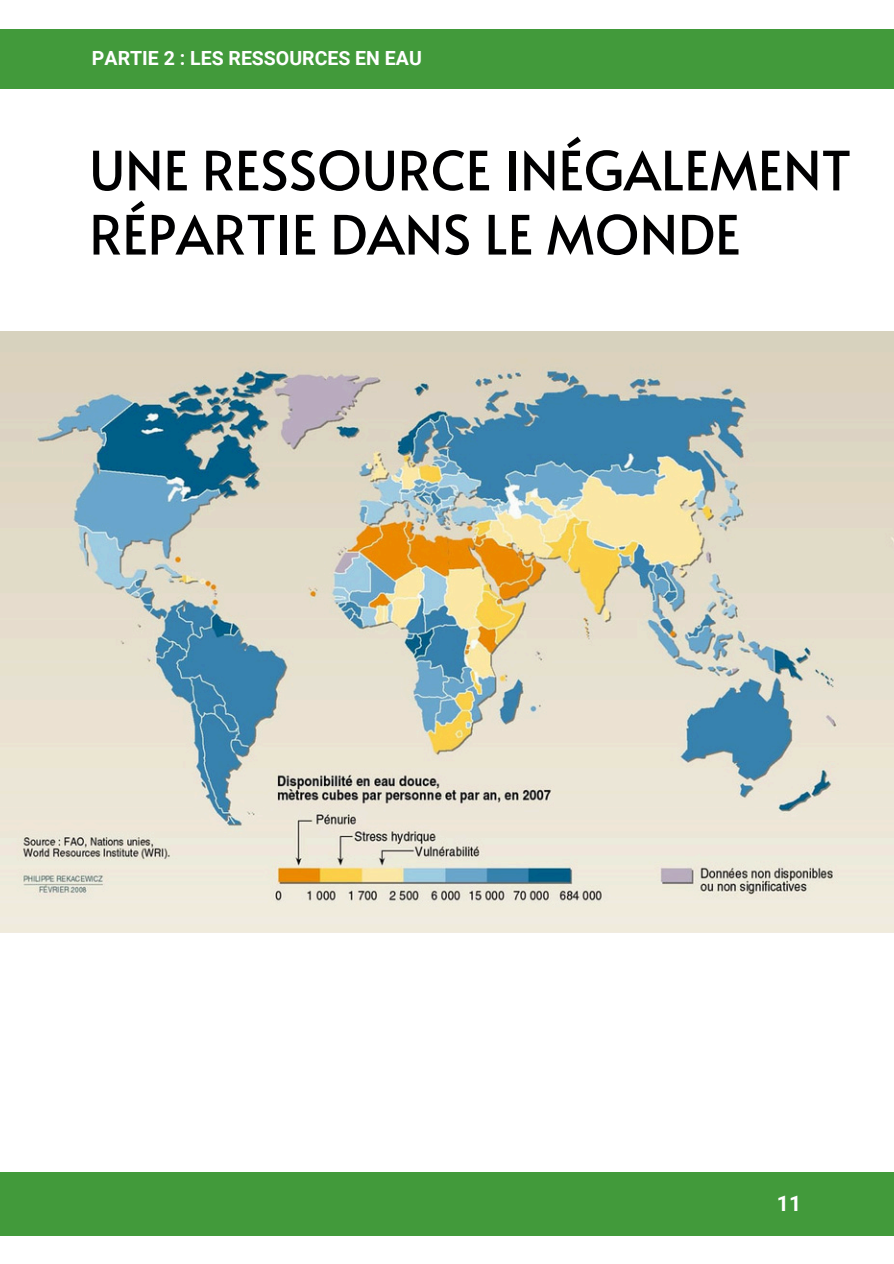
<style>
.page{position:relative;width:894px;height:1264px;background:#fff}
.page>*{position:absolute;margin:0;border:0;box-sizing:border-box;transform-origin:0 0}
.t1{font:54px/64.2px "Alata";color:#000001}
.t2{font:700 21.3px "Roboto";color:#fff}
.t3{font:700 19.5px "Roboto";color:#fff}
</style>
<div class="page">
<div style="left:0;top:30px;width:893px;height:59px;background:#429a3b"></div>
<div style="left:0;top:1172px;width:893px;height:63px;background:#429a3b"></div>
<img style="left:0;top:331px;width:893px;height:601px">
<h1 class="t3" style="left:92px;top:46px;width:331px">PARTIE 2 : LES RESSOURCES EN EAU</h1>
<p class="t1" style="left:89px;top:136px;width:763px">UNE RESSOURCE INÉGALEMENT<br>RÉPARTIE DANS LE MONDE</p>
<p class="t2" style="left:776px;top:1190px;width:26px">11</p>
</div>
